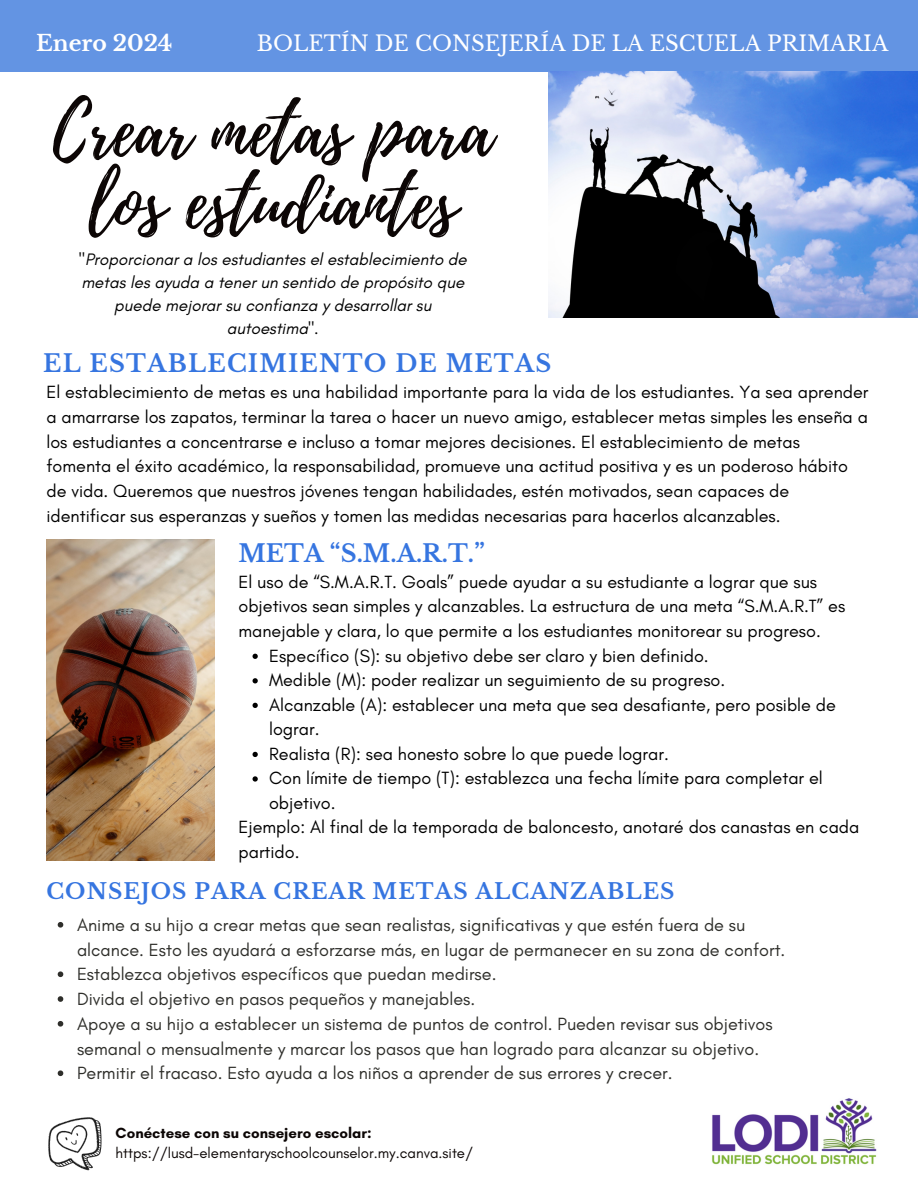
<style>
.page{position:relative;width:918px;height:1188px;background:#fff}
.page>*{position:absolute;margin:0;border:0;box-sizing:border-box;transform-origin:0 0}
.t1{font:72px/72px "Playlist Script";color:#0c0605;text-align:center}
.t2{font:700 24px "Libre Baskerville";letter-spacing:.05em;color:#3675e0}
.t3{font:700 21.9px "Libre Baskerville";color:#fff}
.t4{font:700 21.6px "Libre Baskerville";letter-spacing:.05em;color:#3675e0}
.t5{font:21.15px "Libre Baskerville";color:#fff}
.t6{font:18px/24.8px "Glacial Indifference";color:#000}
.t7{font:18px/24.8px "Glacial Indifference";color:#2e2e2a}
.t8{font:italic 16.95px/23.2px "Glacial Indifference";color:#000;text-align:center}
.t9{font:15px "Glacial Indifference";color:#0c0605}
.t10{font:700 15px "Glacial Indifference";color:#0c0605}
</style>
<div class="page">
<img style="left:49px;top:1117px;width:53px;height:53px">
<img style="left:712px;top:1098px;width:165px;height:67px">
<div style="left:0;top:0;width:918px;height:71px;background:#6394e3"></div>
<img style="left:548px;top:71px;width:370px;height:247px">
<img style="left:46px;top:540px;width:168px;height:321px">
<svg style="left:58px;top:922px;width:5px;height:6px"></svg>
<svg style="left:58px;top:971px;width:5px;height:6px"></svg>
<svg style="left:58px;top:996px;width:5px;height:6px"></svg>
<svg style="left:58px;top:1021px;width:5px;height:6px"></svg>
<svg style="left:58px;top:1070px;width:5px;height:6px"></svg>
<svg style="left:253px;top:654px;width:5px;height:5px"></svg>
<svg style="left:253px;top:678px;width:5px;height:5px"></svg>
<svg style="left:253px;top:703px;width:5px;height:5px"></svg>
<svg style="left:253px;top:752px;width:5px;height:5px"></svg>
<svg style="left:253px;top:776px;width:5px;height:6px"></svg>
<h5 class="t3" style="left:36px;top:30px;width:138px">Enero 2024</h5>
<h5 class="t5" style="left:257px;top:31px;width:633px">BOLETÍN DE CONSEJERÍA DE LA ESCUELA PRIMARIA</h5>
<h2 class="t1" style="left:53px;top:97px;width:441px">Crear metas para los estudiantes</h2>
<p class="t8" style="left:79px;top:247px;width:390px">"Proporcionar a los estudiantes el establecimiento de metas les ayuda a tener un sentido de propósito que puede mejorar su confianza y desarrollar su autoestima".</p>
<h5 class="t2" style="left:43px;top:349px;width:510px">EL ESTABLECIMIENTO DE METAS</h5>
<h5 class="t6" style="left:46px;top:379px;width:824px">El establecimiento de metas es una habilidad importante para la vida de los estudiantes. Ya sea aprender a amarrarse los zapatos, terminar la tarea o hacer un nuevo amigo, establecer metas simples les enseña a los estudiantes a concentrarse e incluso a tomar mejores decisiones. El establecimiento de metas fomenta el éxito académico, la responsabilidad, promueve una actitud positiva y es un poderoso hábito de vida. Queremos que nuestros jóvenes tengan habilidades, estén motivados, sean capaces de identificar sus esperanzas y sueños y tomen las medidas necesarias para hacerlos alcanzables.</h5>
<h5 class="t2" style="left:239px;top:539px;width:248px">META “S.M.A.R.T.”</h5>
<h2 class="t6" style="left:239px;top:569px;width:608px">El uso de “S.M.A.R.T. Goals” puede ayudar a su estudiante a lograr que sus objetivos sean simples y alcanzables. La estructura de una meta “S.M.A.R.T” es manejable y clara, lo que permite a los estudiantes monitorear su progreso.</h2>
<h5 class="t6" style="left:269px;top:643px;width:441px">Específico (S): su objetivo debe ser claro y bien definido.</h5>
<h5 class="t6" style="left:269px;top:667px;width:458px">Medible (M): poder realizar un seguimiento de su progreso.</h5>
<h5 class="t6" style="left:269px;top:692px;width:568px">Alcanzable (A): establecer una meta que sea desafiante, pero posible de lograr.</h5>
<h5 class="t6" style="left:269px;top:741px;width:401px">Realista (R): sea honesto sobre lo que puede lograr.</h5>
<h5 class="t6" style="left:269px;top:766px;width:555px">Con límite de tiempo (T): establezca una fecha límite para completar el objetivo.</h5>
<p class="t6" style="left:239px;top:815px;width:622px">Ejemplo: Al final de la temporada de baloncesto, anotaré dos canastas en cada partido.</p>
<p class="t4" style="left:46px;top:878px;width:630px">CONSEJOS PARA CREAR METAS ALCANZABLES</p>
<h1 class="t7" style="left:77px;top:912px;width:710px">Anime a su hijo a crear metas que sean realistas, significativas y que estén fuera de su alcance. Esto les ayudará a esforzarse más, en lugar de permanecer en su zona de confort.</h1>
<h5 class="t7" style="left:77px;top:962px;width:421px">Establezca objetivos específicos que puedan medirse.</h5>
<p class="t7" style="left:77px;top:987px;width:400px">Divida el objetivo en pasos pequeños y manejables.</p>
<h2 class="t7" style="left:77px;top:1011px;width:697px">Apoye a su hijo a establecer un sistema de puntos de control. Pueden revisar sus objetivos semanal o mensualmente y marcar los pasos que han logrado para alcanzar su objetivo.</h2>
<h5 class="t7" style="left:77px;top:1061px;width:597px">Permitir el fracaso. Esto ayuda a los niños a aprender de sus errores y crecer.</h5>
<h5 class="t10" style="left:116px;top:1124px;width:258px">Conéctese con su consejero escolar:</h5>
<h5 class="t9" style="left:116px;top:1144px;width:359px">https://lusd-elementaryschoolcounselor.my.canva.site/</h5>
</div>
